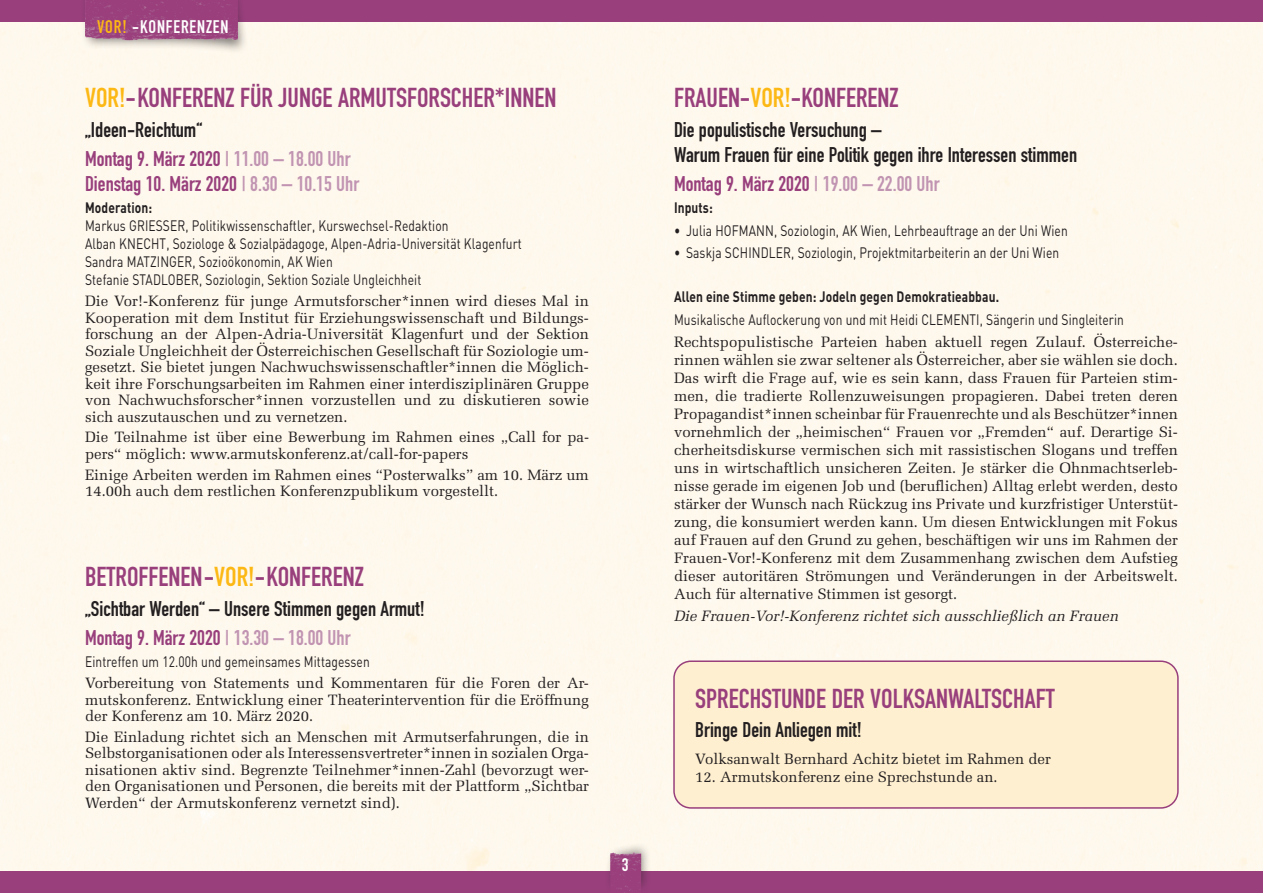
<style>
.page{position:relative;width:1263px;height:893px;background:#fff}
.page>*{position:absolute;margin:0;border:0;box-sizing:border-box;transform-origin:0 0}
.t1{font:27px "DIN Engschrift";color:#983f7c}
.t2{font:21px/29.4px "DIN Engschrift";color:#231f20}
.t3{font:21px "DIN Engschrift";color:#983f7c}
.t4{font:18px "DIN Engschrift";letter-spacing:.05em;color:#fff}
.t5{font:15px/16.5px "Melior";color:#231f20;text-align:justify}
.t6{font:15px/18px "DIN";letter-spacing:.01em;color:#231f20;scale:.8 1}
.t7{font:700 15px "DIN";letter-spacing:.01em;color:#231f20;scale:.8 1}
.t8{font:italic 15px "Melior";color:#231f20}
.s1{color:#fcb814}
.s2{color:#983f7c}
.s3{color:#c194b2}
</style>
<div class="page">
<div style="left:0;top:21px;width:1263px;height:851px;background:#fef8ed"></div>
<div style="left:0;top:0;width:1263px;height:21px;background:#983f7c"></div>
<div style="left:0;top:872px;width:1263px;height:21px;background:#983f7c"></div>
<div style="left:605px;top:842px;width:46px;height:51px;background:#231f20;opacity:.55"></div>
<img style="left:610px;top:852px;width:31px;height:41px">
<div style="left:674px;top:661px;width:504px;height:147px;background:#feefd0;border-radius:17px"></div>
<div style="left:673px;top:660px;width:506px;height:149px;border:2px solid #983f7c;border-radius:17px"></div>
<div style="left:81px;top:0;width:167px;height:54px;background:#231f20;opacity:.55"></div>
<img style="left:85px;top:0;width:153px;height:41px">
<p class="t4" style="left:97px;top:16px;width:133px"><span class="s1">VOR!</span> -KONFERENZEN</p>
<h1 class="t1" style="left:85px;top:82px;width:473px"><span class="s1">VOR!</span>-KONFERENZ FÜR JUNGE ARMUTSFORSCHER*INNEN</h1>
<h2 class="t2" style="left:85px;top:114px;width:267px">„Ideen-Reichtum“<br><span class="s2">Montag 9. März 2020</span> <span class="s3">| 11.00 – 18.00 Uhr</span></h2>
<h2 class="t3" style="left:85px;top:171px;width:276px">Dienstag 10. März 2020 <span class="s3">| 8.30 – 10.15 Uhr</span></h2>
<p class="t7" style="left:85px;top:198px;width:85px">Moderation:</p>
<p class="t6" style="left:85px;top:217px;width:548px">Markus GRIESSER, Politikwissenschaftler, Kurswechsel-Redaktion<br>Alban KNECHT, Soziologe &amp; Sozialpädagoge, Alpen-Adria-Universität Klagenfurt Sandra MATZINGER, Sozioökonomin, AK Wien<br>Stefanie STADLOBER, Soziologin, Sektion Soziale Ungleichheit</p>
<p class="t5" style="left:85px;top:293px;width:505px">Die Vor!-Konferenz für junge Armutsforscher*innen wird dieses Mal in Kooperation mit dem Institut für Erziehungswissenschaft und Bildungs&shy;forschung an der Alpen-Adria-Universität Klagenfurt und der Sektion Soziale Ungleichheit der Österreichischen Gesellschaft für Soziologie um&shy;gesetzt. Sie bietet jungen Nachwuchswissenschaftler*innen die Möglich&shy;keit ihre Forschungsarbeiten im Rahmen einer interdisziplinären Gruppe von Nachwuchsforscher*innen vorzustellen und zu diskutieren sowie sich auszutauschen und zu vernetzen.</p>
<p class="t5" style="left:85px;top:429px;width:505px">Die Teilnahme ist über eine Bewerbung im Rahmen eines „Call for pa&shy;pers“ möglich: www.armutskonferenz.at/call-for-papers</p>
<p class="t5" style="left:85px;top:466px;width:505px">Einige Arbeiten werden im Rahmen eines “Posterwalks” am 10. März um<br>14.00h auch dem restlichen Konferenzpublikum vorgestellt.</p>
<h1 class="t1" style="left:85px;top:561px;width:280px">BETROFFENEN-<span class="s1">VOR!</span>-KONFERENZ</h1>
<h2 class="t2" style="left:85px;top:593px;width:341px">„Sichtbar Werden“ – Unsere Stimmen gegen Armut!<br><span class="s2">Montag 9. März 2020</span> <span class="s3">| 13.30 – 18.00 Uhr</span></h2>
<p class="t6" style="left:85px;top:653px;width:357px">Eintreffen um 12.00h und gemeinsames Mittagessen</p>
<p class="t5" style="left:85px;top:675px;width:505px">Vorbereitung von Statements und Kommentaren für die Foren der Ar&shy;mutskonferenz. Entwicklung einer Theaterintervention für die Eröffnung der Konferenz am 10. März 2020.</p>
<p class="t5" style="left:85px;top:728px;width:505px">Die Einladung richtet sich an Menschen mit Armutserfahrungen, die in Selbstorganisationen oder als Interessensvertreter*innen in sozialen Orga&shy;nisationen aktiv sind. Begrenzte Teilnehmer*innen-Zahl (bevorzugt wer&shy;den Organisationen und Personen, die bereits mit der Plattform „Sichtbar Werden“ der Armutskonferenz vernetzt sind).</p>
<p class="t4" style="left:622px;top:854px;width:8px">3</p>
<h1 class="t1" style="left:674px;top:82px;width:226px">FRAUEN-<span class="s1">VOR!</span>-KONFERENZ</h1>
<h2 class="t2" style="left:674px;top:116px;width:405px;line-height:25.2px">Die populistische Versuchung –<br>Warum Frauen für eine Politik gegen ihre Interessen stimmen</h2>
<h2 class="t3" style="left:674px;top:171px;width:267px">Montag 9. März 2020 <span class="s3">| 19.00 – 22.00 Uhr</span></h2>
<p class="t7" style="left:674px;top:198px;width:50px">Inputs:</p>
<p class="t6" style="left:674px;top:221px;width:494px">• Julia HOFMANN, Soziologin, AK Wien, Lehrbeauftrage an der Uni Wien</p>
<p class="t6" style="left:674px;top:243px;width:483px">• Saskja SCHINDLER, Soziologin, Projektmitarbeiterin an der Uni Wien</p>
<p class="t7" style="left:674px;top:287px;width:408px">Allen eine Stimme geben: Jodeln gegen Demokratieabbau.</p>
<p class="t6" style="left:674px;top:310px;width:564px">Musikalische Auflockerung von und mit Heidi CLEMENTI, Sängerin und Singleiterin</p>
<p class="t5" style="left:674px;top:333px;width:505px;line-height:18px">Rechtspopulistische Parteien haben aktuell regen Zulauf. Österreiche&shy;rinnen wählen sie zwar seltener als Österreicher, aber sie wählen sie doch.<br>Das wirft die Frage auf, wie es sein kann, dass Frauen für Parteien stim&shy;men, die tradierte Rollenzuweisungen propagieren. Dabei treten deren Propagandist*innen scheinbar für Frauenrechte und als Beschützer*innen vornehmlich der „heimischen“ Frauen vor „Fremden“ auf. Derartige Si&shy;cherheitsdiskurse vermischen sich mit rassistischen Slogans und treffen uns in wirtschaftlich unsicheren Zeiten. Je stärker die Ohnmachtserleb&shy;nisse gerade im eigenen Job und (beruflichen) Alltag erlebt werden, desto stärker der Wunsch nach Rückzug ins Private und kurzfristiger Unterstüt&shy;zung, die konsumiert werden kann. Um diesen Entwicklungen mit Fokus auf Frauen auf den Grund zu gehen, beschäftigen wir uns im Rahmen der Frauen-Vor!-Konferenz mit dem Zusammenhang zwischen dem Aufstieg dieser autoritären Strömungen und Veränderungen in der Arbeitswelt.<br>Auch für alternative Stimmen ist gesorgt.</p>
<p class="t8" style="left:674px;top:607px;width:446px">Die Frauen-Vor!-Konferenz richtet sich ausschließlich an Frauen</p>
<h1 class="t1" style="left:695px;top:682px;width:361px">SPRECHSTUNDE DER VOLKSANWALTSCHAFT</h1>
<h2 class="t2" style="left:695px;top:715px;width:168px">Bringe Dein Anliegen mit!</h2>
<p class="t5" style="left:695px;top:750px;width:357px">Volksanwalt Bernhard Achitz bietet im Rahmen der</p>
<p class="t5" style="left:695px;top:768px;width:304px">12. Armutskonferenz eine Sprechstunde an.</p>
</div>
